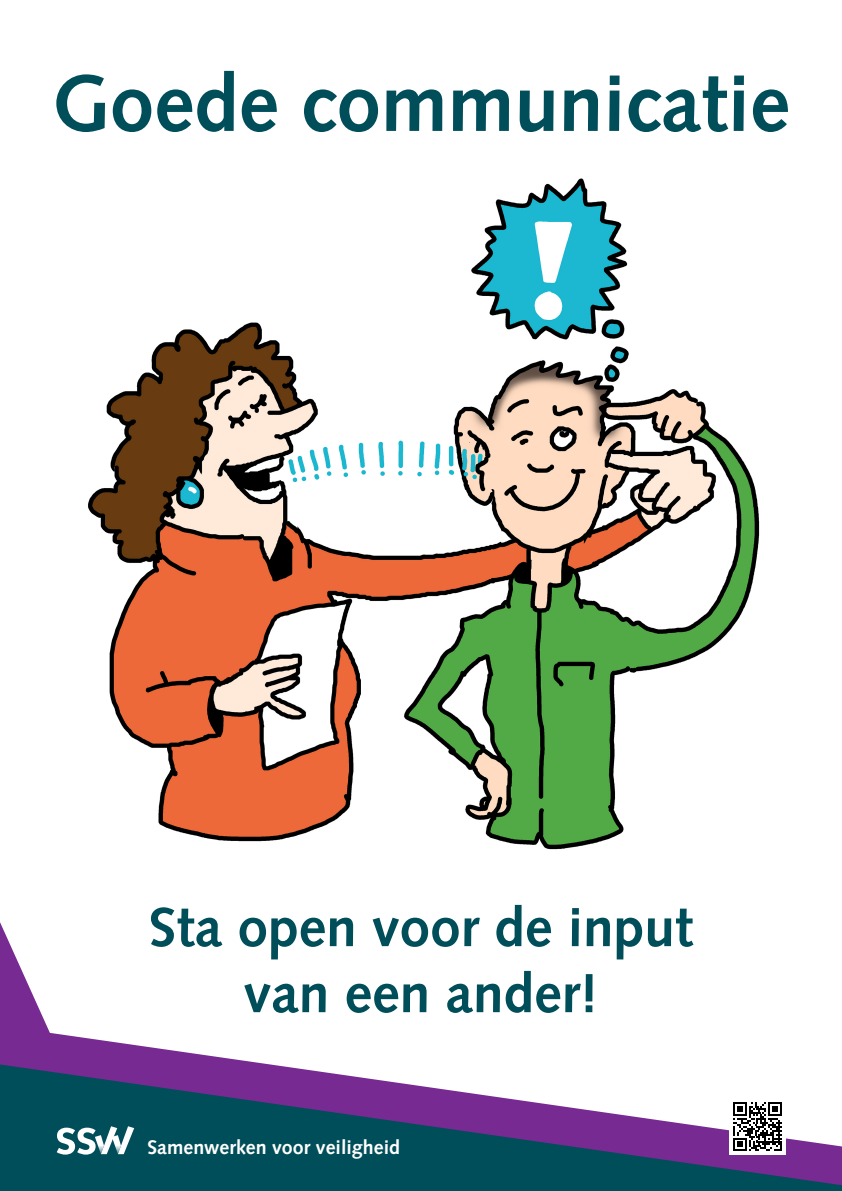
<style>
.page{position:relative;width:842px;height:1191px;background:#fff}
.page>*{position:absolute;margin:0;border:0;box-sizing:border-box;transform-origin:0 0}
.t1{font:700 80px "Syntax LT Std";color:#004e59}
.t2{font:700 55px/66px "Syntax LT Std";color:#004e59;text-align:center}
.t3{font:700 19.7px "Syntax LT Std";color:#fff}
</style>
<div class="page">
<img style="left:88px;top:178px;width:672px;height:672px">
<svg style="left:0;top:922px;width:267px;height:142px"></svg>
<svg style="left:0;top:1064px;width:842px;height:127px;fill:#004e59"></svg>
<svg style="left:57px;top:1126px;width:77px;height:28px"></svg>
<div style="left:729px;top:1099px;width:57px;height:55px;background:#fff"></div>
<svg style="left:733px;top:1102px;width:49px;height:49px"></svg>
<p class="t1" style="left:52px;top:57px;width:739px">Goede communicatie</p>
<p class="t2" style="left:149px;top:894px;width:546px">Sta open voor de input van een ander!</p>
<p class="t3" style="left:147px;top:1136px;width:254px">Samenwerken voor veiligheid</p>
</div>
